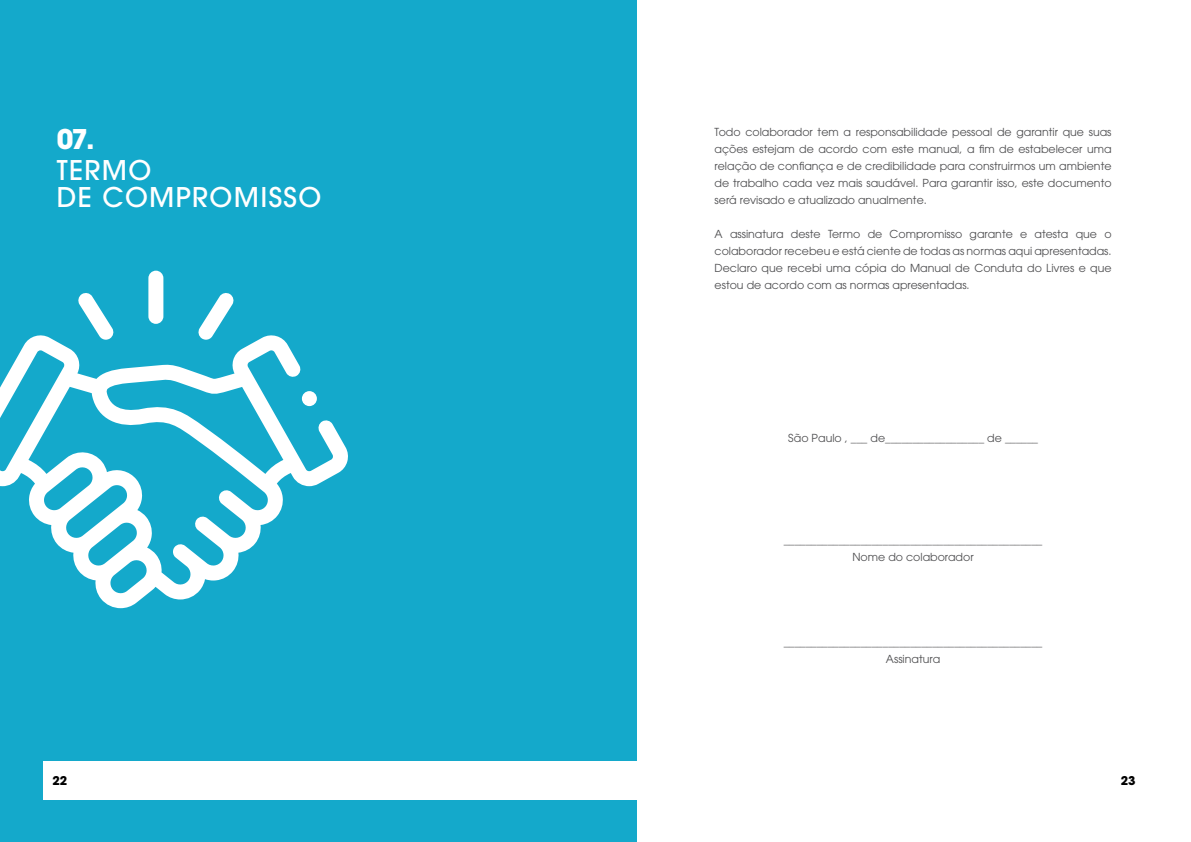
<style>
.page{position:relative;width:1191px;height:842px;background:#fff}
.page>*{position:absolute;margin:0;border:0;box-sizing:border-box;transform-origin:0 0}
.t1{font:500 27px/27px "ITC Avant Garde Pro";letter-spacing:.05em;color:#fff}
.t2{font:700 27px "ITC Avant Garde Pro";color:#fff}
.t3{font:700 12px "ITC Avant Garde Pro";color:#000}
.t4{font:11px/17px "ITC Avant Garde Pro";color:#4d4d4f;text-align:justify}
</style>
<div class="page">
<div style="left:0;top:0;width:636px;height:842px;background:#14a9cb"></div>
<div style="left:148px;top:271px;width:15px;height:53px;background:#fff;border-radius:8px"></div>
<svg style="left:78px;top:293px;width:36px;height:40px"></svg>
<svg style="left:198px;top:293px;width:36px;height:40px"></svg>
<svg style="left:0;top:333px;width:348px;height:275px"></svg>
<div style="left:302px;top:391px;width:15px;height:15px;background:#fff;border-radius:50%"></div>
<div style="left:43px;top:761px;width:1105px;height:38px;background:#fff"></div>
<h1 class="t2" style="left:57px;top:121px;width:40px">07.</h1>
<h1 class="t1" style="left:57px;top:157px;width:266px">TERMO<br>DE COMPROMISSO</h1>
<p class="t4" style="left:714px;top:123px;width:398px">Todo colaborador tem a responsabilidade pessoal de garantir que suas ações estejam de acordo com este manual, a fim de estabelecer uma relação de confiança e de credibilidade para construirmos um ambiente de trabalho cada vez mais saudável. Para garantir isso, este documento será revisado e atualizado anualmente.</p>
<p class="t4" style="left:714px;top:225px;width:398px">A assinatura deste Termo de Compromisso garante e atesta que o colaborador recebeu e está ciente de todas as normas aqui apresentadas.<br>Declaro que recebi uma cópia do Manual de Conduta do Livres e que estou de acordo com as normas apresentadas.</p>
<p class="t4" style="left:788px;top:429px;width:251px">São Paulo , ___ de__________________ de ______</p>
<p class="t4" style="left:783px;top:531px;width:260px;text-align:center">_______________________________________________<br>Nome do colaborador</p>
<p class="t4" style="left:783px;top:633px;width:260px;text-align:center">_______________________________________________<br>Assinatura</p>
<p class="t3" style="left:52px;top:772px;width:16px">22</p>
<p class="t3" style="left:1120px;top:772px;width:16px">23</p>
</div>
